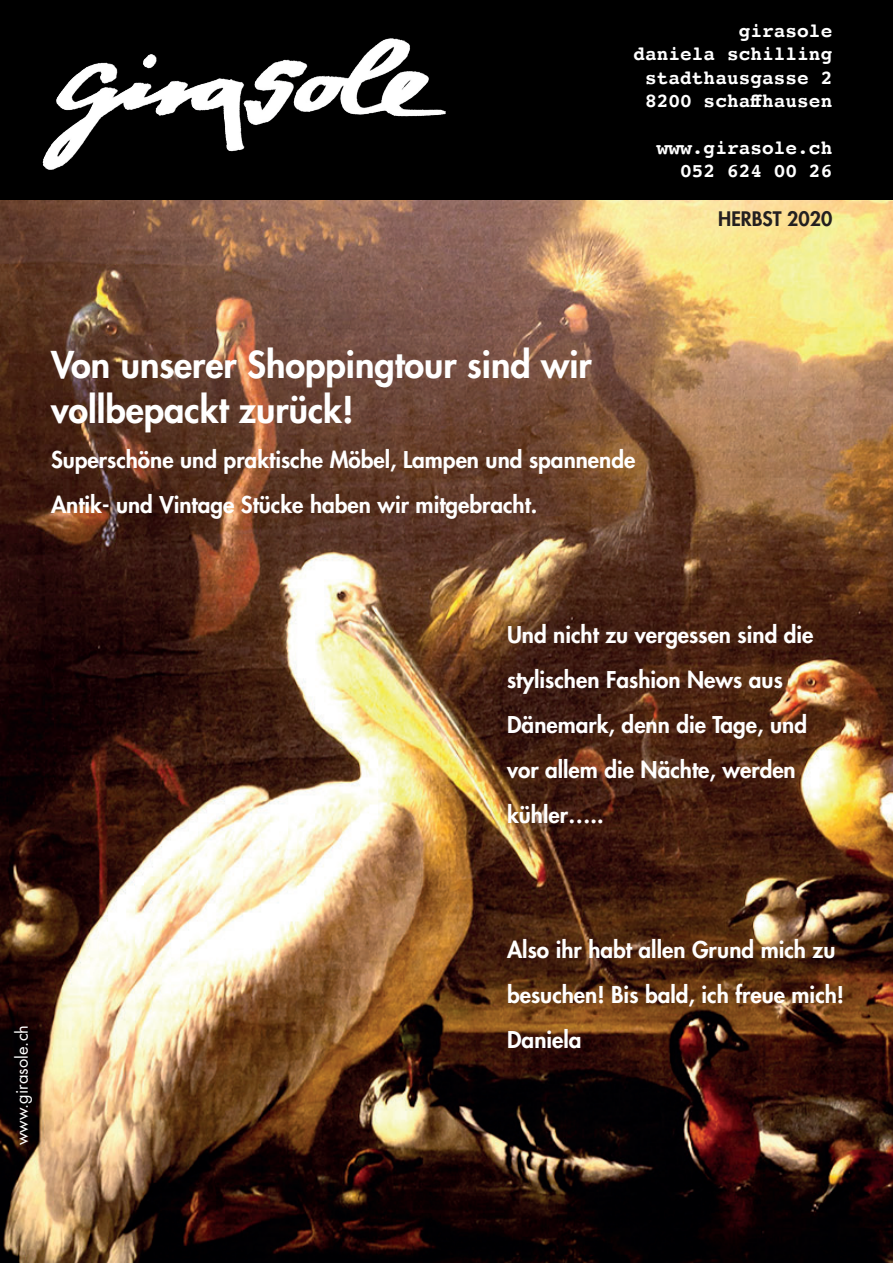
<style>
.page{position:relative;width:893px;height:1263px;background:#fff}
.page>*{position:absolute;margin:0;border:0;box-sizing:border-box;transform-origin:0 0}
.t1{font:800 36px/45px "Futura";color:#fff}
.t2{font:800 22.5px/45px "Futura";color:#fff}
.t3{font:700 19.5px/23.4px "Courier";color:#fff;text-align:right}
.t4{font:800 19.5px "Futura";color:#231f20}
.t5{font:16.5px "Futura";color:#fff}
</style>
<div class="page">
<img style="left:0;top:200px;width:893px;height:1063px">
<div style="left:0;top:0;width:893px;height:200px;background:#000"></div>
<img style="left:306px;top:38px;width:84px;height:43px">
<p class="t3" style="left:633px;top:18px;width:200px">girasole<br>daniela schilling stadthausgasse 2<br>8200 schaffhausen</p>
<p class="t3" style="left:657px;top:135px;width:177px">www.girasole.ch<br>052 624 00 26</p>
<p class="t4" style="left:718px;top:206px;width:116px">HERBST 2020</p>
<h1 class="t1" style="left:51px;top:342px;width:542px">Von unserer Shoppingtour sind wir vollbepackt zurück!</h1>
<p class="t2" style="left:51px;top:437px;width:586px">Superschöne und praktische Möbel, Lampen und spannende<br>Antik- und Vintage Stücke haben wir mitgebracht.</p>
<p class="t2" style="left:507px;top:612px;width:308px">Und nicht zu vergessen sind die stylischen Fashion News aus<br>Dänemark, denn die Tage, und vor allem die Nächte, werden kühler…..</p>
<p class="t5" style="left:10px;top:1145px;width:122px;rotate:-90deg">www.girasole.ch</p>
<p class="t2" style="left:507px;top:927px;width:339px">Also ihr habt allen Grund mich zu besuchen! Bis bald, ich freue mich!<br>Daniela</p>
</div>
